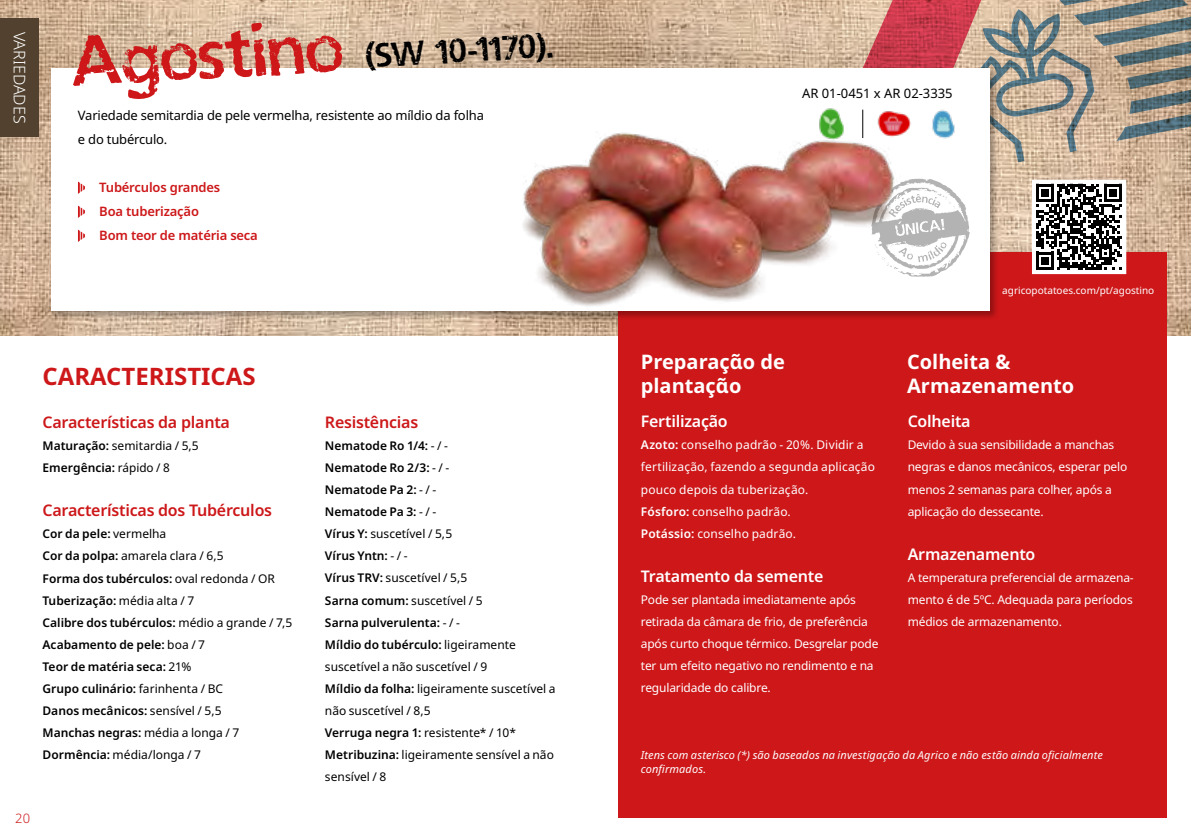
<style>
.page{position:relative;width:1191px;height:840px;background:#fff}
.page>*{position:absolute;margin:0;border:0;box-sizing:border-box;transform-origin:0 0}
.t1{font:34px "Agrico Tuberosum";color:#000}
.t2{font:700 24px "Noto Sans";color:#cd1719}
.t3{font:700 20px/24px "Noto Sans";color:#fff}
.t4{font:600 16px "Noto Sans";letter-spacing:-.015em;color:#cd1719}
.t5{font:600 16px "Noto Sans";letter-spacing:-.015em;color:#fff}
.t6{font:300 16px "Noto Sans";color:#fff}
.t7{font:13px/24px "Noto Sans";letter-spacing:-.015em;color:#000}
.t8{font:600 13px/24px "Noto Sans";letter-spacing:-.015em;color:#cd1719}
.t9{font:300 13px "Noto Sans";color:#cd1719}
.t10{font:12px/22px "Noto Sans";color:#000}
.t11{font:12px/22px "Noto Sans";letter-spacing:-.015em;color:#fff}
.t12{font:600 12px/22px "Noto Sans";color:#000}
.t13{font:12px/22px "Noto Sans";letter-spacing:.01em;color:#fff}
.t14{font:italic 11px/14px "Noto Sans";letter-spacing:.01em;color:#fff}
.t15{font:10px "Noto Sans";color:#fff}
.s1{font-size:70.8px;color:#cd1719}
.s2{font-weight:600}
.s3{font-weight:400}
</style>
<div class="page">
<img style="left:0;top:0;width:1191px;height:335px">
<svg style="left:1024px;top:0;width:167px;height:162px;background:#a89d8d"></svg>
<svg style="left:804px;top:0;width:220px;height:201px;background:#c88c84"></svg>
<div style="left:0;top:18px;width:39px;height:119px;background:#51412e"></div>
<div style="left:618px;top:251px;width:548px;height:565px;background:#cd1719"></div>
<div style="left:49px;top:67px;width:950px;height:253px;background:#000;opacity:.3"></div>
<div style="left:51px;top:68px;width:938px;height:242px;background:#fff"></div>
<svg style="left:1030px;top:178px;width:98px;height:97px"></svg>
<svg style="left:78px;top:181px;width:7px;height:13px"></svg>
<svg style="left:78px;top:205px;width:7px;height:13px"></svg>
<svg style="left:78px;top:229px;width:7px;height:13px"></svg>
<svg style="left:923px;top:179px;width:46px;height:97px"></svg>
<img style="left:493px;top:109px;width:430px;height:227px">
<img style="left:805px;top:108px;width:52px;height:41px">
<svg style="left:862px;top:110px;width:1px;height:28px"></svg>
<img style="left:868px;top:109px;width:52px;height:40px">
<img style="left:920px;top:109px;width:35px;height:37px">
<h3 class="t6" style="left:29px;top:32px;width:93px;rotate:90deg">VARIEDADES</h3>
<h1 class="t1" style="left:69px;top:50px;width:485px;rotate:-3deg"><span class="s1">Agostino</span> (SW 10-1170).</h1>
<p class="t7" style="left:78px;top:104px;width:407px">Variedade semitardia de pele vermelha, resistente ao míldio da folha e do tubérculo.</p>
<p class="t8" style="left:99px;top:176px;width:160px">Tubérculos grandes<br>Boa tuberização<br>Bom teor de matéria seca</p>
<h2 class="t2" style="left:43px;top:362px;width:215px">CARACTERISTICAS</h2>
<h3 class="t4" style="left:43px;top:413px;width:189px">Características da planta</h3>
<p class="t10" style="left:43px;top:435px;width:158px"><span class="s2">Maturação:</span> semitardia / 5,5<br><span class="s2">Emergência:</span> rápido / 8</p>
<h3 class="t4" style="left:43px;top:501px;width:231px">Características dos Tubérculos</h3>
<p class="t12" style="left:43px;top:523px;width:251px">Cor da pele: <span class="s3">vermelha<br></span>Cor da polpa: <span class="s3">amarela clara / 6,5<br></span>Forma dos tubérculos: <span class="s3">oval redonda / OR<br></span>Tuberização: <span class="s3">média alta / 7<br></span>Calibre dos tubérculos: <span class="s3">médio a grande / 7,5<br></span>Acabamento de pele: <span class="s3">boa / 7<br></span>Teor de matéria seca: <span class="s3">21%<br></span>Grupo culinário: <span class="s3">farinhenta / BC<br></span>Danos mecânicos: <span class="s3">sensível / 5,5<br></span>Manchas negras: <span class="s3">média a longa / 7<br></span>Dormência: <span class="s3">média/longa / 7</span></p>
<p class="t9" style="left:15px;top:810px;width:16px">20</p>
<h3 class="t4" style="left:325px;top:413px;width:95px">Resistências</h3>
<p class="t10" style="left:325px;top:435px;width:232px"><span class="s2">Nematode Ro 1/4:</span> - / -<br><span class="s2">Nematode Ro 2/3:</span> - / -<br><span class="s2">Nematode Pa 2:</span> - / -<br><span class="s2">Nematode Pa 3:</span> - / -<br><span class="s2">Vírus Y:</span> suscetível / 5,5<br><span class="s2">Vírus Yntn:</span> - / -<br><span class="s2">Vírus TRV:</span> suscetível / 5,5<br><span class="s2">Sarna comum:</span> suscetível / 5<br><span class="s2">Sarna pulverulenta:</span> - / -<br><span class="s2">Míldio do tubérculo:</span> ligeiramente suscetível a não suscetível / 9<br><span class="s2">Míldio da folha:</span> ligeiramente suscetível a não suscetível / 8,5<br><span class="s2">Verruga negra 1:</span> resistente* / 10*<br><span class="s2">Metribuzina:</span> ligeiramente sensível a não sensível / 8</p>
<p class="t7" style="left:802px;top:81px;width:152px">AR 01-0451 x AR 02-3335</p>
<p class="t15" style="left:1002px;top:285px;width:153px">agricopotatoes.com/pt/agostino</p>
<h3 class="t3" style="left:641px;top:350px;width:146px">Preparaçᾶo de plantaçᾶo</h3>
<h3 class="t5" style="left:641px;top:412px;width:88px">Fertilização</h3>
<p class="t13" style="left:641px;top:434px;width:236px"><span class="s2">Azoto:</span> conselho padrão - 20%. Dividir a fertilização, fazendo a segunda aplicação pouco depois da tuberização.<br><span class="s2">Fósforo:</span> conselho padrão.<br><span class="s2">Potássio:</span> conselho padrão.</p>
<h3 class="t5" style="left:641px;top:566px;width:184px">Tratamento da semente</h3>
<p class="t11" style="left:641px;top:588px;width:239px">Pode ser plantada imediatamente após retirada da câmara de frio, de preferência após curto choque térmico. Desgrelar pode ter um efeito negativo no rendimento e na regularidade do calibre.</p>
<h3 class="t3" style="left:907px;top:350px;width:169px">Colheita &amp;<br>Armazenamento</h3>
<h3 class="t5" style="left:907px;top:412px;width:64px">Colheita</h3>
<p class="t11" style="left:907px;top:434px;width:221px">Devido à sua sensibilidade a manchas negras e danos mecânicos, esperar pelo menos 2 semanas para colher, após a aplicação do dessecante.</p>
<h3 class="t5" style="left:907px;top:544px;width:129px">Armazenamento</h3>
<p class="t11" style="left:907px;top:566px;width:227px;text-align:justify">A temperatura preferencial de armazena&shy;mento é de 5ºC. Adequada para períodos médios de armazenamento.</p>
<p class="t14" style="left:641px;top:747px;width:463px">Itens com asterisco (*) são baseados na investigação da Agrico e não estão ainda oficialmente confirmados.</p>
</div>
